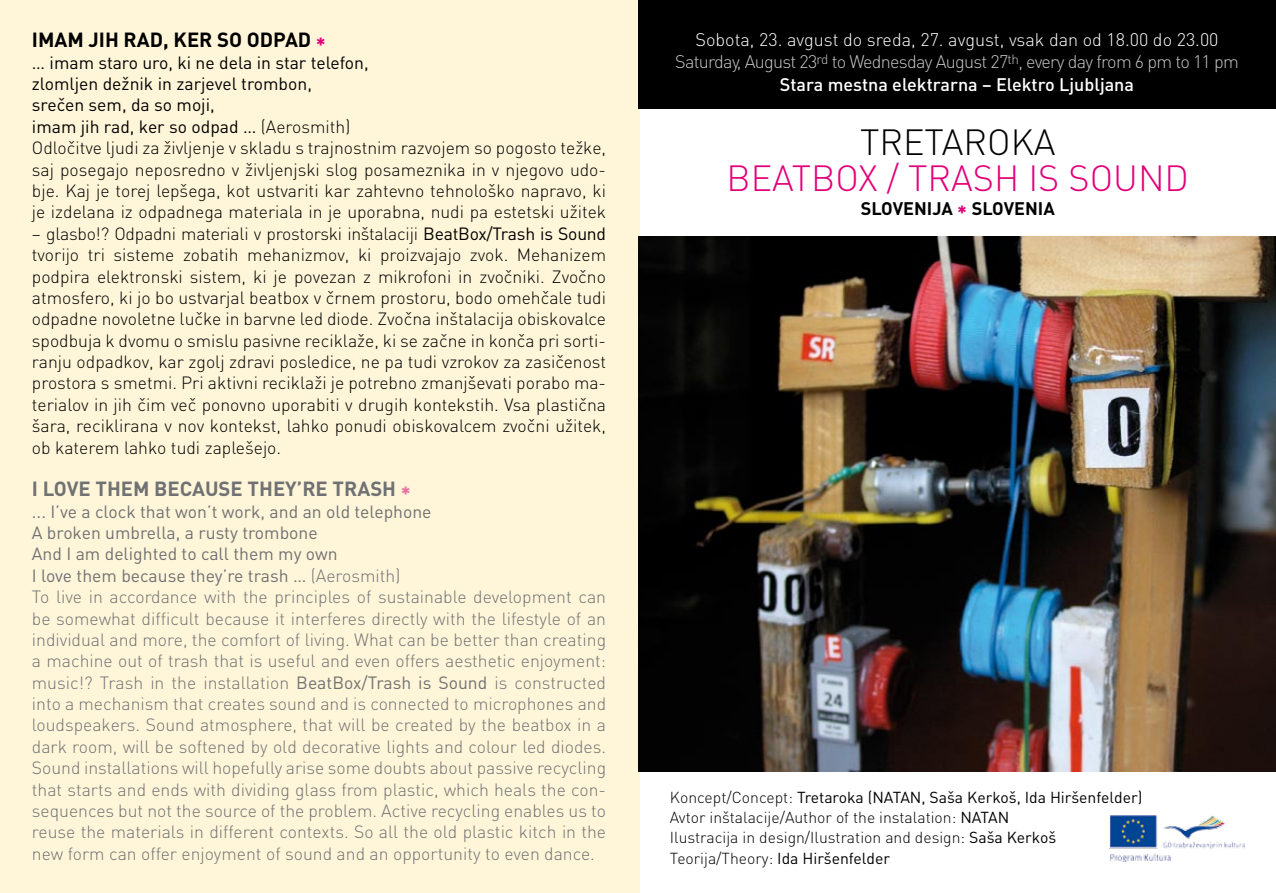
<style>
.page{position:relative;width:1276px;height:893px;background:#fff}
.page>*{position:absolute;margin:0;border:0;box-sizing:border-box;transform-origin:0 0}
.t1{font:300 36px "DIN Pro";color:#e2007a}
.t2{font:300 36px "DIN Pro";color:#000}
.t3{font:700 20.25px "DIN Pro";color:#707173}
.t4{font:700 20.25px "DIN Pro";color:#000}
.t5{font:300 18px/22.5px "DIN Pro";letter-spacing:-.04em;color:#c5c6c8;text-align:center}
.t6{font:700 18px "DIN Pro";color:#000}
.t7{font:300 17.55px/21.4px "DIN Pro";color:#000}
.t8{font:300 17.55px/21.4px "DIN Pro";color:#707173}
.t9{font:300 15.75px/20.2px "DIN Pro";color:#000}
.s1{color:#e2007a}
.s2{font-weight:400}
.s3{color:#ea6ea3}
.s4{color:#fff}
.s5{font-weight:500;color:#fff}
.s6{font-size:20.25px;color:#e2007a}
</style>
<div class="page">
<div style="left:0;top:0;width:640px;height:893px;background:#fff5d8"></div>
<div style="left:638px;top:0;width:638px;height:108px;background:#000"></div>
<img style="left:638px;top:236px;width:638px;height:536px">
<img style="left:1109px;top:815px;width:135px;height:46px">
<p class="t4" style="left:32px;top:26px;width:296px">IMAM JIH RAD, KER SO ODPAD <span class="s1">*</span></p>
<p class="t7" style="left:32px;top:51px;width:576px"><span class="s2">… imam staro uro, ki ne dela in star telefon,<br>zlomljen dežnik in zarjevel trombon,<br>srečen sem, da so moji,<br>imam jih rad, ker so odpad …</span> (Aerosmith)<br>Odločitve ljudi za življenje v skladu s trajnostnim razvojem so pogosto težke, saj posegajo neposredno v življenjski slog posameznika in v njegovo udo&shy;bje. Kaj je torej lepšega, kot ustvariti kar zahtevno tehnološko napravo, ki je izdelana iz odpadnega materiala in je uporabna, nudi pa estetski užitek</p>
<p class="t7" style="left:32px;top:222px;width:576px;text-align:justify">– glasbo!? Odpadni materiali v prostorski inštalaciji <span class="s2">BeatBox/Trash is Sound </span>tvorijo tri sisteme zobatih mehanizmov, ki proizvajajo zvok. Mehanizem podpira elektronski sistem, ki je povezan z mikrofoni in zvočniki. Zvočno atmosfero, ki jo bo ustvarjal beatbox v črnem prostoru, bodo omehčale tudi odpadne novoletne lučke in barvne led diode. Zvočna inštalacija obiskovalce spodbuja k dvomu o smislu pasivne reciklaže, ki se začne in konča pri sorti&shy;ranju odpadkov, kar zgolj zdravi posledice, ne pa tudi vzrokov za zasičenost prostora s smetmi. Pri aktivni reciklaži je potrebno zmanjševati porabo ma&shy;terialov in jih čim več ponovno uporabiti v drugih kontekstih. Vsa plastična šara, reciklirana v nov kontekst, lahko ponudi obiskovalcem zvočni užitek, ob katerem lahko tudi zaplešejo.</p>
<p class="t3" style="left:32px;top:475px;width:380px">I LOVE THEM BECAUSE THEY’RE TRASH <span class="s3">*</span></p>
<p class="t8" style="left:32px;top:500px;width:576px"><span class="s2">... I’ve a clock that won’t work, and an old telephone<br>A broken umbrella, a rusty trombone<br>And I am delighted to call them my own<br>I love them because they’re trash …</span> (Aerosmith)<br>To live in accordance with the principles of sustainable development can be somewhat difficult because it interferes directly with the lifestyle of an individual and more, the comfort of living. What can be better than creating a machine out of trash that is useful and even offers aesthetic enjoyment: music!? Trash in the installation <span class="s2">BeatBox/Trash is Sound</span> is constructed into a mechanism that creates sound and is connected to microphones and loudspeakers. Sound atmosphere, that will be created by the beatbox in a dark room, will be softened by old decorative lights and colour led diodes.<br>Sound installations will hopefully arise some doubts about passive recycling that starts and ends with dividing glass from plastic, which heals the con&shy;sequences but not the source of the problem. Active recycling enables us to reuse the materials in different contexts. So all the old plastic kitch in the new form can offer enjoyment of sound and an opportunity to even dance.</p>
<p class="t5" style="left:675px;top:27px;width:565px"><span class="s4">Sobota, 23. avgust do sreda, 27. avgust, vsak dan od 18.00 do 23.00<br></span>Saturday, August 23<sup>rd</sup> to Wednesday August 27<sup>th</sup>, every day from 6 pm to 11 pm<br><span class="s5">Stara mestna elektrarna – Elektro Ljubljana</span></p>
<h1 class="t2" style="left:860px;top:118px;width:197px">TRETAROKA</h1>
<h1 class="t1" style="left:726px;top:154px;width:464px">BEATBOX / TRASH IS SOUND</h1>
<p class="t6" style="left:860px;top:197px;width:195px">SLOVENIJA <span class="s6">*</span> SLOVENIA</p>
<p class="t9" style="left:670px;top:786px;width:474px">Koncept/Concept: <span class="s2">Tretaroka (NATAN, Saša Kerkoš, Ida Hiršenfelder)<br></span>Avtor inštalacije/Author of the instalation: <span class="s2">NATAN<br></span>Ilustracija in design/Ilustration and design: <span class="s2">Saša Kerkoš </span>Teorija/Theory: <span class="s2">Ida Hiršenfelder</span></p>
</div>
